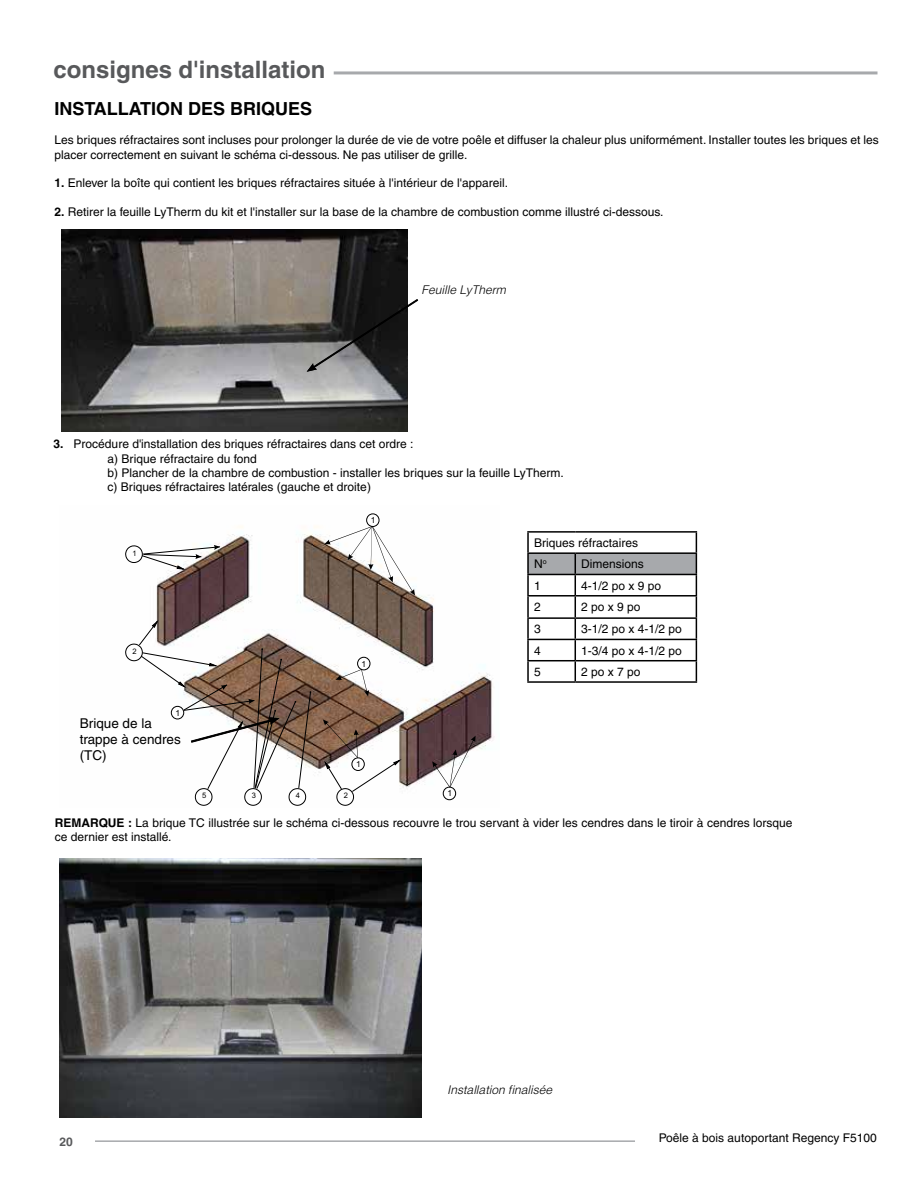
<style>
.page{position:relative;width:918px;height:1188px;background:#fff}
.page>*{position:absolute;margin:0;border:0;box-sizing:border-box;transform-origin:0 0}
.t1{font:700 24px "Helvetica";color:#58595b}
.t2{font:700 18px "Helvetica";color:#000}
.t3{font:13.5px/16.2px "Helvetica";color:#000}
.t4{font:12px/14.4px "Helvetica";color:#000}
.t5{font:italic 300 12px "Helvetica";color:#000}
.t6{font:700 12px "Helvetica";color:#58595b}
.t7{font:8.4px "Arial";color:#000}
.t8{font:7.65px "Arial";color:#000}
.s1{font-weight:700}
</style>
<div class="page">
<hr style="left:95px;top:1140px;width:540px;height:2px;background:#a7a9ac">
<hr style="left:334px;top:71px;width:543px;height:3px;background:#a7a9ac">
<hr style="left:527px;top:531px;width:48px;height:2px;background:#000">
<hr style="left:575px;top:531px;width:122px;height:2px;background:#000">
<svg style="left:527px;top:533px;width:170px;height:148px"></svg>
<hr style="left:527px;top:681px;width:48px;height:2px;background:#000">
<hr style="left:575px;top:681px;width:122px;height:2px;background:#000">
<img style="left:61px;top:229px;width:347px;height:203px">
<svg style="left:307px;top:298px;width:112px;height:74px;background:#4e4e4d"></svg>
<img style="left:60px;top:858px;width:362px;height:259px">
<img style="left:206px;top:513px;width:288px;height:288px">
<svg style="left:125px;top:545px;width:229px;height:261px"></svg>
<svg style="left:152px;top:566px;width:248px;height:203px"></svg>
<svg style="left:324px;top:526px;width:91px;height:69px"></svg>
<svg style="left:142px;top:545px;width:78px;height:25px"></svg>
<div style="left:366px;top:514px;width:13px;height:13px;border:1px solid #000;border-radius:50%"></div>
<svg style="left:336px;top:669px;width:33px;height:27px"></svg>
<div style="left:357px;top:657px;width:13px;height:13px;border:1px solid #000;border-radius:50%"></div>
<svg style="left:323px;top:719px;width:77px;height:73px"></svg>
<div style="left:352px;top:758px;width:13px;height:13px;border:1px solid #000;border-radius:50%"></div>
<svg style="left:432px;top:736px;width:44px;height:52px"></svg>
<div style="left:443px;top:787px;width:13px;height:13px;border:1px solid #000;border-radius:50%"></div>
<svg style="left:139px;top:621px;width:172px;height:168px"></svg>
<h1 class="t1" style="left:53px;top:55px;width:274px">consignes d'installation</h1>
<h2 class="t2" style="left:55px;top:98px;width:259px">INSTALLATION DES BRIQUES</h2>
<p class="t4" style="left:55px;top:133px;width:826px">Les briques réfractaires sont incluses pour prolonger la durée de vie de votre poêle et diffuser la chaleur plus uniformément. Installer toutes les briques et les placer correctement en suivant le schéma ci-dessous. Ne pas utiliser de grille.</p>
<p class="t4" style="left:55px;top:176px;width:455px"><span class="s1">1.</span> Enlever la boîte qui contient les briques réfractaires située à l'intérieur de l'appareil.</p>
<p class="t4" style="left:55px;top:205px;width:610px"><span class="s1">2.</span> Retirer la feuille LyTherm du kit et l'installer sur la base de la chambre de combustion comme illustré ci-dessous.</p>
<p class="t5" style="left:421px;top:282px;width:86px">Feuille LyTherm</p>
<p class="t4" style="left:108px;top:437px;width:458px;text-indent:-54px"><span class="s1">3.</span> Procédure d'installation des briques réfractaires dans cet ordre :<br>a) Brique réfractaire du fond<br>b) Plancher de la chambre de combustion - installer les briques sur la feuille LyTherm. c) Briques réfractaires latérales (gauche et droite)</p>
<p class="t8" style="left:133px;top:548px;width:6px">1</p>
<p class="t7" style="left:371px;top:514px;width:6px">1</p>
<p class="t8" style="left:133px;top:646px;width:6px">2</p>
<p class="t7" style="left:175px;top:708px;width:6px">1</p>
<p class="t3" style="left:80px;top:715px;width:103px">Brique de la trappe à cendres (TC)</p>
<p class="t7" style="left:362px;top:658px;width:6px">1</p>
<p class="t7" style="left:356px;top:758px;width:6px">1</p>
<p class="t8" style="left:252px;top:790px;width:6px">3</p>
<p class="t8" style="left:344px;top:790px;width:6px">2</p>
<p class="t8" style="left:202px;top:790px;width:6px">5</p>
<p class="t8" style="left:296px;top:790px;width:6px">4</p>
<p class="t7" style="left:447px;top:788px;width:6px">1</p>
<p class="t4" style="left:534px;top:532px;width:106px;line-height:21.3px">Briques réfractaires<br>N<sup>o</sup></p>
<p class="t4" style="left:581px;top:557px;width:64px">Dimensions</p>
<p class="t4" style="left:534px;top:578px;width:8px">1</p>
<p class="t4" style="left:581px;top:578px;width:82px">4-1/2 po x 9 po</p>
<p class="t4" style="left:534px;top:600px;width:8px">2</p>
<p class="t4" style="left:581px;top:600px;width:61px">2 po x 9 po</p>
<p class="t4" style="left:534px;top:622px;width:8px">3</p>
<p class="t4" style="left:581px;top:622px;width:102px">3-1/2 po x 4-1/2 po</p>
<p class="t4" style="left:534px;top:643px;width:8px">4</p>
<p class="t4" style="left:581px;top:643px;width:102px">1-3/4 po x 4-1/2 po</p>
<p class="t4" style="left:534px;top:665px;width:8px">5</p>
<p class="t4" style="left:581px;top:665px;width:61px">2 po x 7 po</p>
<p class="t4" style="left:55px;top:815px;width:739px"><span class="s1">REMARQUE :</span> La brique TC illustrée sur le schéma ci-dessous recouvre le trou servant à vider les cendres dans le tiroir à cendres lorsque ce dernier est installé.</p>
<p class="t5" style="left:447px;top:1082px;width:106px">Installation finalisée</p>
<p class="t6" style="left:60px;top:1134px;width:15px">20</p>
<p class="t4" style="left:659px;top:1131px;width:220px">Poêle à bois autoportant Regency F5100</p>
</div>
